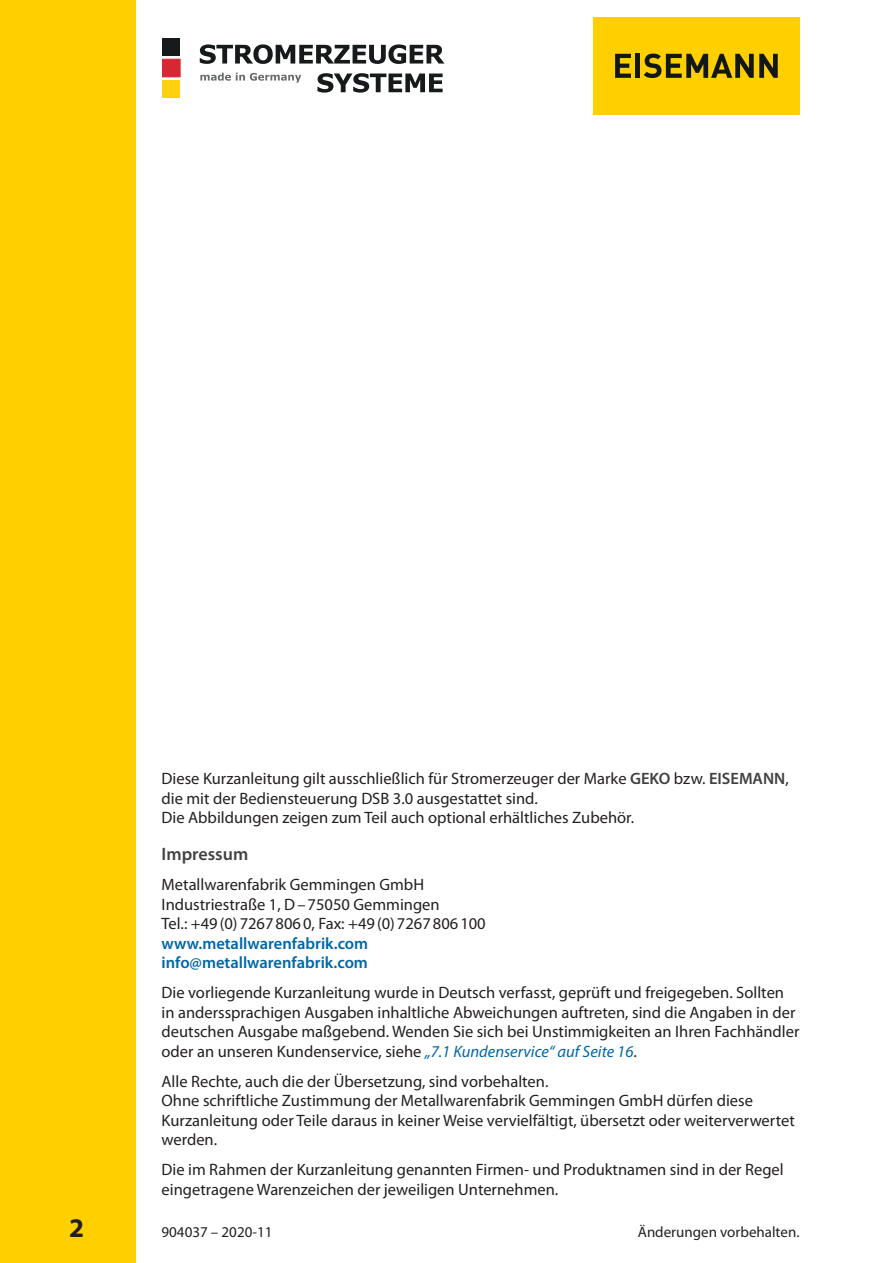
<style>
.page{position:relative;width:893px;height:1263px;background:#fff}
.page>*{position:absolute;margin:0;border:0;box-sizing:border-box;transform-origin:0 0}
.t1{font:700 27px "Myriad Pro";color:#231f20}
.h5__Zwischenuebersch{font:600 18px "Myriad Pro";color:#414142}
.tx11__Fließtext{font:16.5px/19.5px "Myriad Pro";color:#231f20}
.t2{font:15px "Myriad Pro";color:#231f20}
.s1{font-weight:600;color:#414142}
.s2{font-weight:600;color:#0066a5}
.s3{font-style:italic;color:#0066a5}
</style>
<div class="page">
<svg style="left:317px;top:73px;width:126px;height:20px"></svg>
<svg style="left:200px;top:44px;width:244px;height:20px"></svg>
<svg style="left:200px;top:73px;width:101px;height:10px"></svg>
<div style="left:162px;top:38px;width:18px;height:18px;background:#171a1b"></div>
<div style="left:162px;top:80px;width:18px;height:18px;background:#ffd00f"></div>
<div style="left:162px;top:59px;width:18px;height:18px;background:#d72732;border:1px solid #d72732"></div>
<div style="left:0;top:0;width:136px;height:1263px;background:#ffcf00"></div>
<div style="left:593px;top:17px;width:206px;height:98px;background:#ffcf00"></div>
<hr style="left:636px;top:54px;width:4px;height:24px;background:#121718">
<svg style="left:615px;top:54px;width:16px;height:24px"></svg>
<svg style="left:644px;top:54px;width:134px;height:24px"></svg>
<p class="tx11__Fließtext" style="left:162px;top:769px;width:629px">Diese Kurzanleitung gilt ausschließlich für Stromerzeuger der Marke <span class="s1">GEKO</span> bzw. <span class="s1">EISEMANN</span>, die mit der Bediensteuerung DSB 3.0 ausgestattet sind.<br>Die Abbildungen zeigen zum Teil auch optional erhältliches Zubehör.</p>
<p class="h5__Zwischenuebersch" style="left:162px;top:842px;width:88px">Impressum</p>
<p class="tx11__Fließtext" style="left:162px;top:874px;width:326px">Metallwarenfabrik Gemmingen GmbH Industriestraße 1, D–75050 Gemmingen<br>Tel.: +49(0)72678060, Fax: +49(0)7267806100 <span class="s2">www.metallwarenfabrik.com info@metallwarenfabrik.com</span></p>
<p class="tx11__Fließtext" style="left:162px;top:983px;width:639px">Die vorliegende Kurzanleitung wurde in Deutsch verfasst, geprüft und freigegeben. Sollten in anderssprachigen Ausgaben inhaltliche Abweichungen auftreten, sind die Angaben in der deutschen Ausgabe maßgebend. Wenden Sie sich bei Unstimmigkeiten an Ihren Fachhändler oder an unseren Kundenservice, siehe <span class="s3">„7.1 Kundenservice“ auf Seite 16</span>.</p>
<p class="tx11__Fließtext" style="left:162px;top:1071px;width:635px">Alle Rechte, auch die der Übersetzung, sind vorbehalten.<br>Ohne schriftliche Zustimmung der Metallwarenfabrik Gemmingen GmbH dürfen diese Kurzanleitung oder Teile daraus in keiner Weise vervielfältigt, übersetzt oder weiterverwertet werden.</p>
<p class="tx11__Fließtext" style="left:162px;top:1160px;width:624px">Die im Rahmen der Kurzanleitung genannten Firmen- und Produktnamen sind in der Regel eingetragene Warenzeichen der jeweiligen Unternehmen.</p>
<h1 class="t1" style="left:69px;top:1211px;width:16px">2</h1>
<p class="t2" style="left:162px;top:1223px;width:112px">904037 – 2020-11</p>
<p class="t2" style="left:638px;top:1223px;width:163px">Änderungen vorbehalten.</p>
</div>
